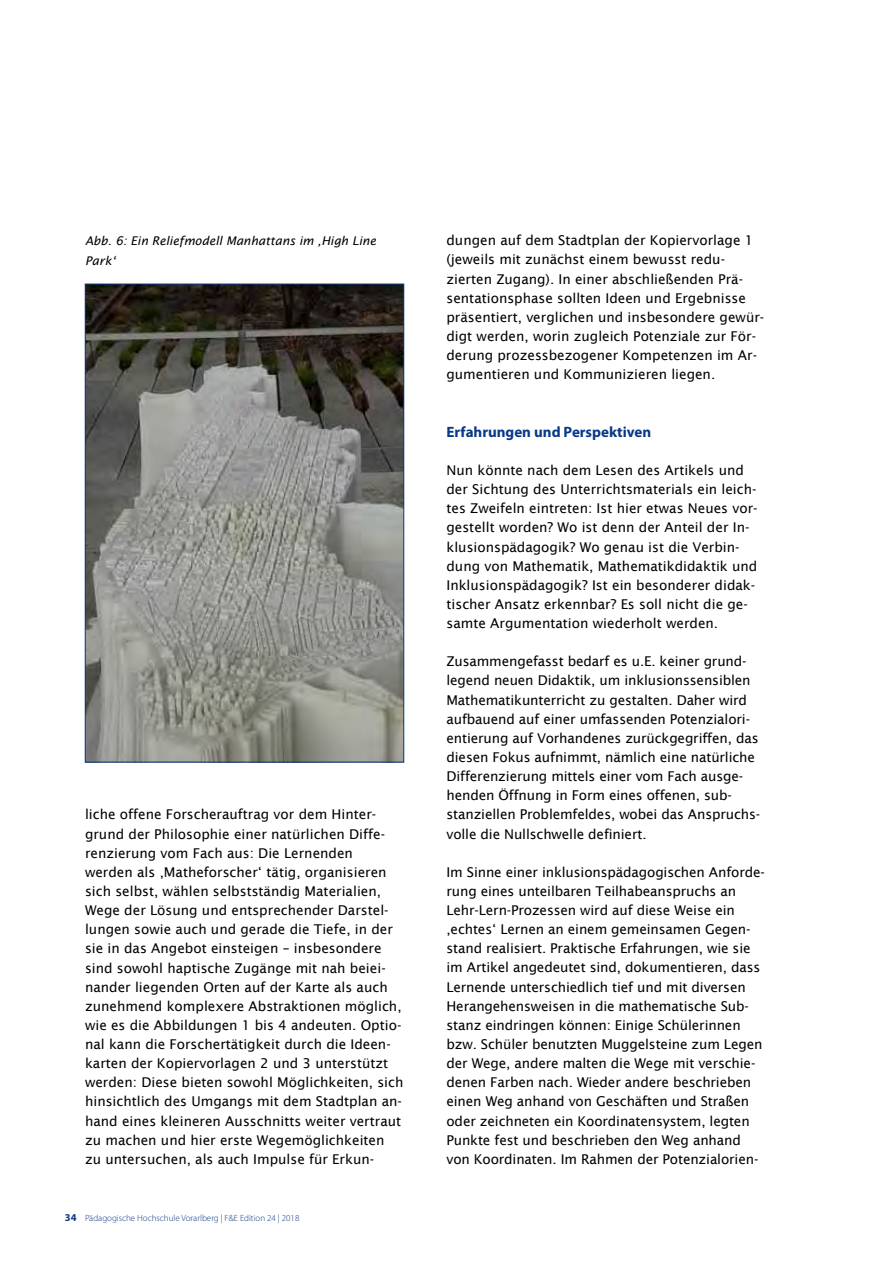
<style>
.page{position:relative;width:893px;height:1263px;background:#fff}
.page>*{position:absolute;margin:0;border:0;box-sizing:border-box;transform-origin:0 0}
.t1{font:700 15px "Myriad Pro";color:#093888}
.t2{font:13.5px/19.2px "Lucida Sans";color:#000}
.t3{font:italic 12px/19.2px "Lucida Sans";color:#000}
.t4{font:300 9px "Myriad Pro";color:#093888}
.s1{font-weight:700;font-size:10.5px}
</style>
<div class="page">
<img style="left:87px;top:286px;width:315px;height:474px">
<div style="left:85px;top:284px;width:319px;height:478px;border:1px solid #093888"></div>
<p class="t3" style="left:85px;top:231px;width:292px">Abb. 6: Ein Reliefmodell Manhattans im ‚High Line<br>Park‘</p>
<p class="t2" style="left:85px;top:805px;width:320px">liche offene Forscherauftrag vor dem Hinter&shy;grund der Philosophie einer natürlichen Diffe&shy;renzierung vom Fach aus: Die Lernenden werden als ‚Matheforscher‘ tätig, organisieren sich selbst, wählen selbstständig Materialien, Wege der Lösung und entsprechender Darstel&shy;lungen sowie auch und gerade die Tiefe, in der sie in das Angebot einsteigen – insbesondere sind sowohl haptische Zugänge mit nah beiei&shy;nander liegenden Orten auf der Karte als auch zunehmend komplexere Abstraktionen möglich, wie es die Abbildungen 1 bis 4 andeuten. Optio&shy;nal kann die Forschertätigkeit durch die Ideen&shy;karten der Kopiervorlagen 2 und 3 unterstützt werden: Diese bieten sowohl Möglichkeiten, sich hinsichtlich des Umgangs mit dem Stadtplan an&shy;hand eines kleineren Ausschnitts weiter vertraut zu machen und hier erste Wegemöglichkeiten zu untersuchen, als auch Impulse für Erkun-</p>
<p class="t4" style="left:65px;top:1213px;width:236px"><span class="s1">34</span> Pädagogische Hochschule Vorarlberg | F&amp;E Edition 24 | 2018</p>
<p class="t2" style="left:446px;top:231px;width:319px">dungen auf dem Stadtplan der Kopiervorlage 1 (jeweils mit zunächst einem bewusst redu&shy;zierten Zugang). In einer abschließenden Prä&shy;sentationsphase sollten Ideen und Ergebnisse präsentiert, verglichen und insbesondere gewür&shy;digt werden, worin zugleich Potenziale zur För&shy;derung prozessbezogener Kompetenzen im Ar&shy;gumentieren und Kommunizieren liegen.</p>
<p class="t1" style="left:446px;top:422px;width:206px">Erfahrungen und Perspektiven</p>
<p class="t2" style="left:446px;top:461px;width:313px">Nun könnte nach dem Lesen des Artikels und der Sichtung des Unterrichtsmaterials ein leich&shy;tes Zweifeln eintreten: Ist hier etwas Neues vor&shy;gestellt worden? Wo ist denn der Anteil der In&shy;klusionspädagogik? Wo genau ist die Verbin&shy;dung von Mathematik, Mathematikdidaktik und Inklusionspädagogik? Ist ein besonderer didak&shy;tischer Ansatz erkennbar? Es soll nicht die ge&shy;samte Argumentation wiederholt werden.</p>
<p class="t2" style="left:446px;top:652px;width:315px">Zusammengefasst bedarf es u.E. keiner grund&shy;legend neuen Didaktik, um inklusionssensiblen Mathematikunterricht zu gestalten. Daher wird aufbauend auf einer umfassenden Potenzialori&shy;entierung auf Vorhandenes zurückgegriffen, das diesen Fokus aufnimmt, nämlich eine natürliche Differenzierung mittels einer vom Fach ausge&shy;henden Öffnung in Form eines offenen, sub&shy;stanziellen Problemfeldes, wobei das Anspruchs&shy;volle die Nullschwelle definiert.</p>
<p class="t2" style="left:446px;top:862px;width:320px">Im Sinne einer inklusionspädagogischen Anforde&shy;rung eines unteilbaren Teilhabeanspruchs an Lehr-Lern-Prozessen wird auf diese Weise ein ‚echtes‘ Lernen an einem gemeinsamen Gegen&shy;stand realisiert. Praktische Erfahrungen, wie sie im Artikel angedeutet sind, dokumentieren, dass Lernende unterschiedlich tief und mit diversen Herangehensweisen in die mathematische Sub&shy;stanz eindringen können: Einige Schülerinnen bzw. Schüler benutzten Muggelsteine zum Legen der Wege, andere malten die Wege mit verschie&shy;denen Farben nach. Wieder andere beschrieben einen Weg anhand von Geschäften und Straßen oder zeichneten ein Koordinatensystem, legten Punkte fest und beschrieben den Weg anhand von Koordinaten. Im Rahmen der Potenzialorien-</p>
</div>
